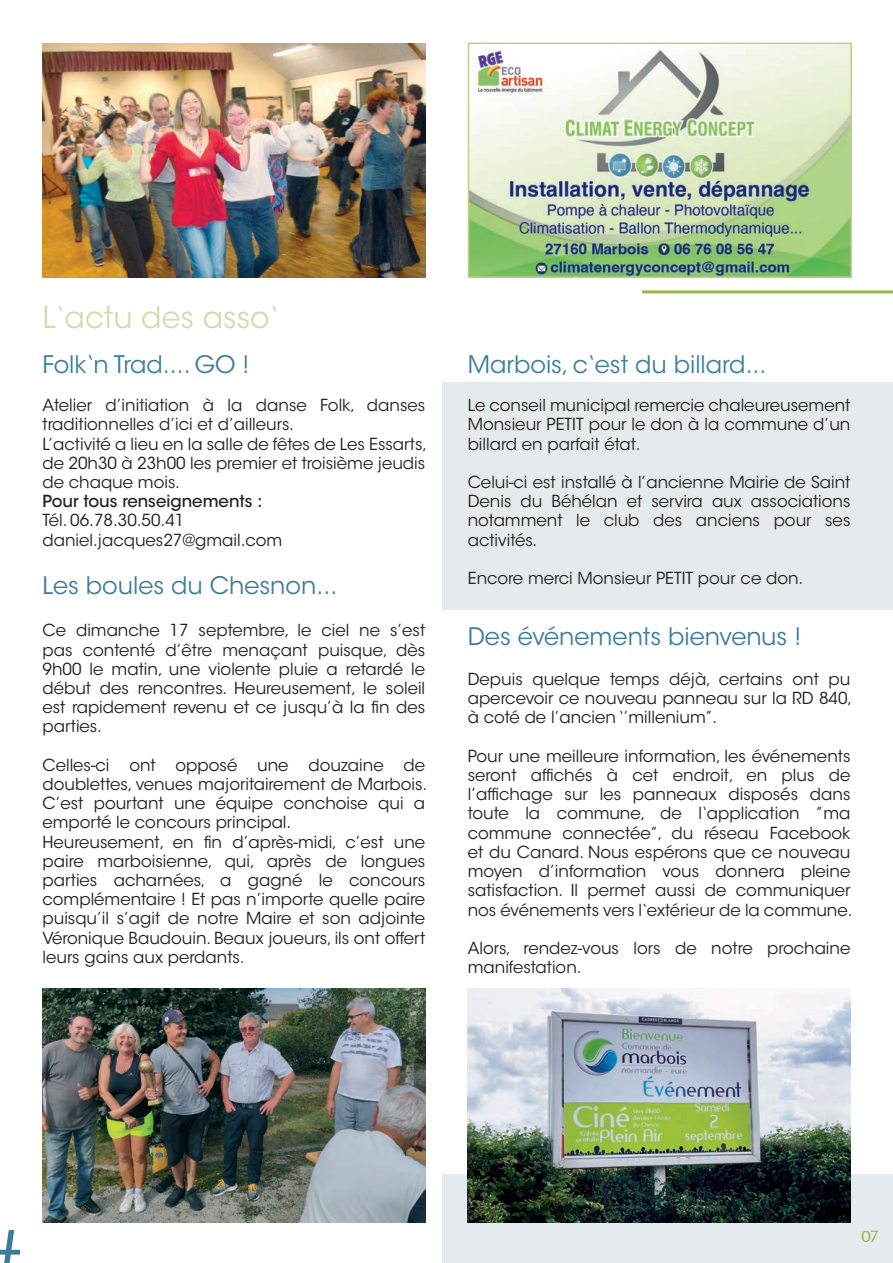
<style>
.page{position:relative;width:893px;height:1263px;background:#fff}
.page>*{position:absolute;margin:0;border:0;box-sizing:border-box;transform-origin:0 0}
.t1{font:30px "ITC Avant Garde Std";color:#d2dcb0}
.t2{font:24px "ITC Avant Garde Std";color:#3c7d9c}
.t3{font:16.5px/19.2px "ITC Avant Garde Std";color:#231f20;text-align:justify}
.t4{font:500 16.5px "ITC Avant Garde Std";color:#231f20}
.t5{font:15px "Amerika Sans";color:#97b74a}
</style>
<div class="page">
<div style="left:442px;top:1174px;width:451px;height:89px;background:#e5eaee"></div>
<div style="left:442px;top:383px;width:451px;height:227px;background:#e5eaee"></div>
<hr style="left:642px;top:290px;width:251px;height:3px;background:#97b74a">
<img style="left:43px;top:43px;width:382px;height:234px">
<img style="left:43px;top:988px;width:382px;height:234px">
<img style="left:468px;top:988px;width:382px;height:234px">
<img style="left:471px;top:46px;width:378px;height:229px">
<div style="left:468px;top:43px;width:384px;height:235px;border:2px solid #bfcf8d"></div>
<p class="t1" style="left:43px;top:298px;width:237px">L‘actu des asso‘</p>
<p class="t2" style="left:43px;top:349px;width:208px">Folk‘n Trad.... GO !</p>
<p class="t2" style="left:468px;top:349px;width:300px">Marbois, c‘est du billard...</p>
<p class="t3" style="left:43px;top:396px;width:384px">Atelier d’initiation à la danse Folk, danses traditionnelles d’ici et d’ailleurs.</p>
<p class="t3" style="left:43px;top:434px;width:386px">L’activité a lieu en la salle de fêtes de Les Essarts,</p>
<p class="t3" style="left:43px;top:453px;width:384px">de 20h30 à 23h00 les premier et troisième jeudis de chaque mois.</p>
<p class="t4" style="left:43px;top:491px;width:221px">Pour tous renseignements :</p>
<p class="t3" style="left:43px;top:511px;width:143px">Tél. 06.78.30.50.41</p>
<p class="t3" style="left:43px;top:530px;width:241px">daniel.jacques27@gmail.com</p>
<p class="t2" style="left:43px;top:570px;width:296px">Les boules du Chesnon...</p>
<p class="t3" style="left:43px;top:621px;width:384px">Ce dimanche 17 septembre, le ciel ne s’est pas contenté d’être menaçant puisque, dès 9h00 le matin, une violente pluie a retardé le début des rencontres. Heureusement, le soleil est rapidement revenu et ce jusqu’à la fin des parties.</p>
<p class="t3" style="left:43px;top:755px;width:386px">Celles-ci ont opposé une douzaine de doublettes, venues majoritairement de Marbois.<br>C’est pourtant une équipe conchoise qui a emporté le concours principal.</p>
<p class="t3" style="left:43px;top:832px;width:384px">Heureusement, en fin d’après-midi, c’est une paire marboisienne, qui, après de longues parties acharnées, a gagné le concours complémentaire ! Et pas n’importe quelle paire puisqu’il s’agit de notre Maire et son adjointe Véronique Baudouin. Beaux joueurs, ils ont offert leurs gains aux perdants.</p>
<p class="t3" style="left:468px;top:396px;width:384px">Le conseil municipal remercie chaleureusement Monsieur PETIT pour le don à la commune d’un billard en parfait état.</p>
<p class="t3" style="left:468px;top:473px;width:384px">Celui-ci est installé à l’ancienne Mairie de Saint Denis du Béhélan et servira aux associations notamment le club des anciens pour ses activités.</p>
<p class="t3" style="left:468px;top:569px;width:337px">Encore merci Monsieur PETIT pour ce don.</p>
<p class="t2" style="left:468px;top:621px;width:335px">Des événements bienvenus !</p>
<p class="t3" style="left:468px;top:670px;width:386px">Depuis quelque temps déjà, certains ont pu apercevoir ce nouveau panneau sur la RD 840, à coté de l’ancien ‘’millenium’’.</p>
<p class="t3" style="left:468px;top:746px;width:386px;text-align:left">Pour une meilleure information, les événements seront affichés à cet endroit, en plus de l’affichage sur les panneaux disposés dans toute la commune, de l‘application ”ma commune connectée”, du réseau Facebook et du Canard. Nous espérons que ce nouveau moyen d’information vous donnera pleine satisfaction. Il permet aussi de communiquer nos événements vers l‘extérieur de la commune.</p>
<p class="t3" style="left:468px;top:938px;width:384px">Alors, rendez-vous lors de notre prochaine manifestation.</p>
<p class="t5" style="left:861px;top:1227px;width:19px">07</p>
</div>
